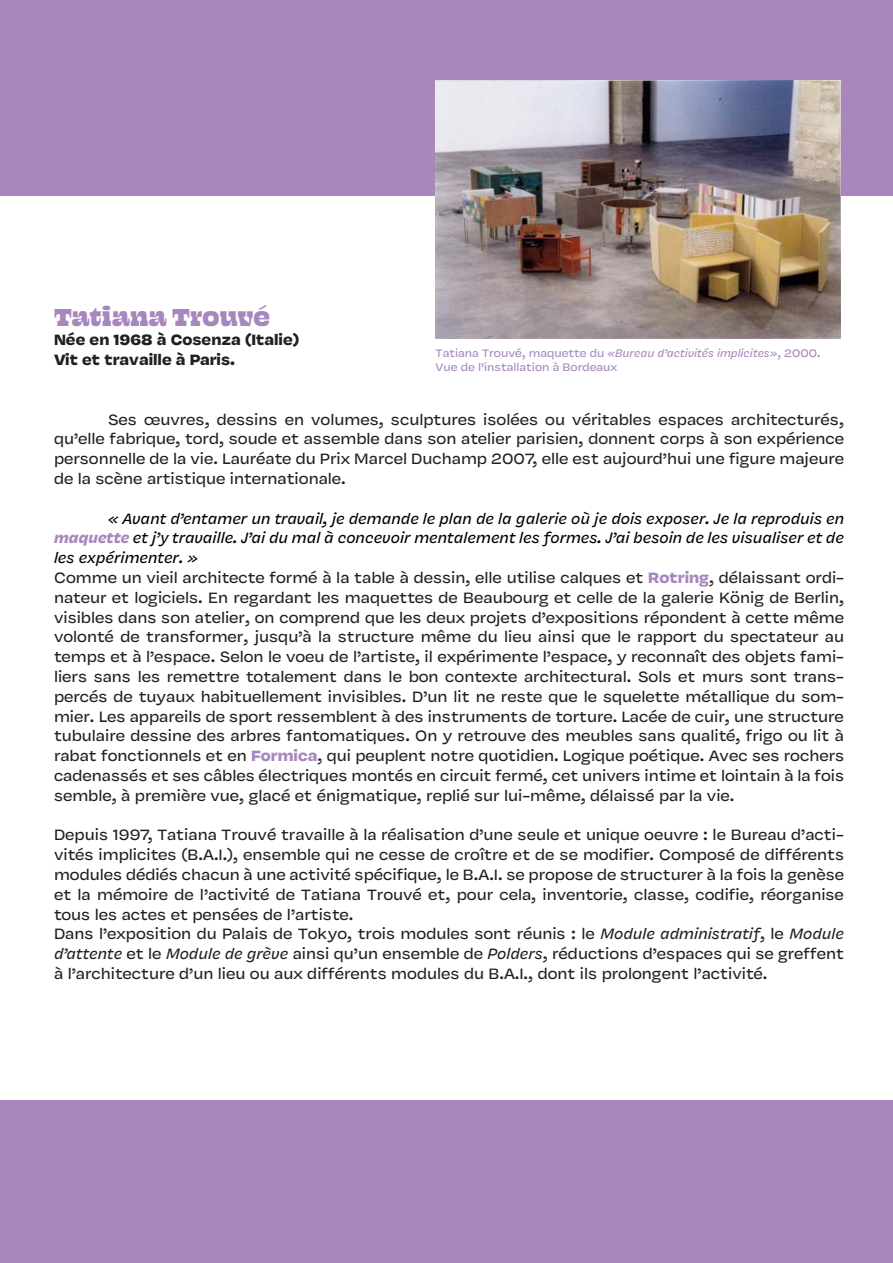
<style>
.page{position:relative;width:893px;height:1263px;background:#fff}
.page>*{position:absolute;margin:0;border:0;box-sizing:border-box;transform-origin:0 0}
.t1{font:27px "Beastly 12 Point";color:#a787bd}
.t2{font:16.5px/19.8px "Vulf Sans";color:#231f20;text-align:justify}
.t3{font:italic 16.5px/19.8px "Vulf Sans";color:#000;text-align:justify}
.t4{font:700 16.5px "Vulf Sans";color:#231f20}
.t5{font:12px/14.4px "Vulf Sans";color:#a787bd}
.s1{font-style:italic}
.s2{font-weight:700;color:#a787bd}
</style>
<div class="page">
<div style="left:0;top:0;width:893px;height:196px;background:#a787bd"></div>
<div style="left:0;top:1101px;width:893px;height:162px;background:#a787bd"></div>
<img style="left:436px;top:81px;width:405px;height:257px">
<p class="t1" style="left:54px;top:298px;width:218px">Tatiana Trouvé</p>
<p class="t4" style="left:54px;top:328px;width:247px">Née en 1968 à Cosenza (Italie)</p>
<p class="t4" style="left:54px;top:348px;width:183px">Vit et travaille à Paris.</p>
<p class="t5" style="left:436px;top:345px;width:386px">Tatiana Trouvé, maquette du <span class="s1">«Bureau d’activités implicites»</span>, 2000.<br>Vue de l’installation à Bordeaux</p>
<p class="t2" style="left:54px;top:409px;width:792px;text-indent:54px">Ses œuvres, dessins en volumes, sculptures isolées ou véritables espaces architecturés, qu’elle fabrique, tord, soude et assemble dans son atelier parisien, donnent corps à son expérience personnelle de la vie. Lauréate du Prix Marcel Duchamp 2007, elle est aujourd’hui une figure majeure de la scène artistique internationale.</p>
<p class="t3" style="left:54px;top:508px;width:792px;text-indent:54px">« Avant d’entamer un travail, je demande le plan de la galerie où je dois exposer. Je la reproduis en <span class="s2">maquette</span> et j’y travaille. J’ai du mal à concevoir mentalement les formes. J’ai besoin de les visualiser et de les expérimenter. »</p>
<p class="t2" style="left:54px;top:567px;width:792px">Comme un vieil architecte formé à la table à dessin, elle utilise calques et <span class="s2">Rotring</span>, délaissant ordi&shy;nateur et logiciels. En regardant les maquettes de Beaubourg et celle de la galerie König de Berlin, visibles dans son atelier, on comprend que les deux projets d’expositions répondent à cette même volonté de transformer, jusqu’à la structure même du lieu ainsi que le rapport du spectateur au temps et à l’espace. Selon le voeu de l’artiste, il expérimente l’espace, y reconnaît des objets fami&shy;liers sans les remettre totalement dans le bon contexte architectural. Sols et murs sont trans&shy;percés de tuyaux habituellement invisibles. D’un lit ne reste que le squelette métallique du som&shy;mier. Les appareils de sport ressemblent à des instruments de torture. Lacée de cuir, une structure tubulaire dessine des arbres fantomatiques. On y retrouve des meubles sans qualité, frigo ou lit à rabat fonctionnels et en <span class="s2">Formica</span>, qui peuplent notre quotidien. Logique poétique. Avec ses rochers cadenassés et ses câbles électriques montés en circuit fermé, cet univers intime et lointain à la fois semble, à première vue, glacé et énigmatique, replié sur lui-même, délaissé par la vie.</p>
<p class="t2" style="left:54px;top:825px;width:792px">Depuis 1997, Tatiana Trouvé travaille à la réalisation d’une seule et unique oeuvre : le Bureau d’acti&shy;vités implicites (B.A.I.), ensemble qui ne cesse de croître et de se modifier. Composé de différents modules dédiés chacun à une activité spécifique, le B.A.I. se propose de structurer à la fois la genèse et la mémoire de l’activité de Tatiana Trouvé et, pour cela, inventorie, classe, codifie, réorganise tous les actes et pensées de l’artiste.</p>
<p class="t2" style="left:54px;top:924px;width:792px">Dans l’exposition du Palais de Tokyo, trois modules sont réunis : le <span class="s1">Module administratif</span>, le <span class="s1">Module d’attente</span> et le <span class="s1">Module de grève</span> ainsi qu’un ensemble de <span class="s1">Polders</span>, réductions d’espaces qui se greffent à l’architecture d’un lieu ou aux différents modules du B.A.I., dont ils prolongent l’activité.</p>
</div>
